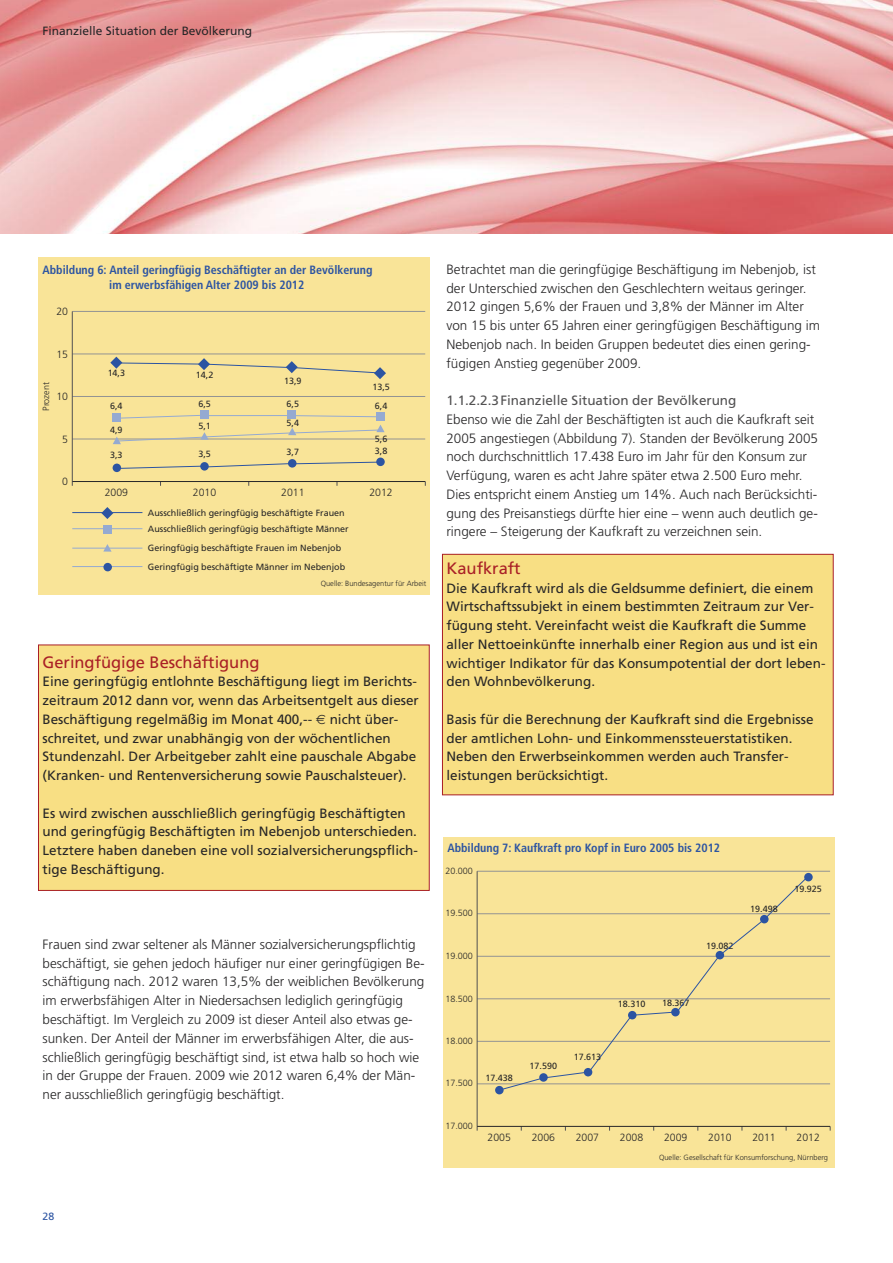
<style>
.page{position:relative;width:893px;height:1263px;background:#fff}
.page>*{position:absolute;margin:0;border:0;box-sizing:border-box;transform-origin:0 0}
.t1{font:16.5px "Frutiger";color:#a91f26}
.t2{font:300 13.5px/18.8px "Frutiger";color:#272627}
.t3{font:13.5px/18.8px "Frutiger";color:#272627}
.t4{font:13.5px "Frutiger";color:#525152}
.t5{font:700 condensed 12px/15.5px "Frutiger";color:#2c54a2;text-align:center}
.t6{font:12px "Frutiger";color:#272627}
.t7{font:300 10.5px "Frutiger";color:#272627}
.t8{font:10.5px "Frutiger";color:#2c54a2}
.t9{font:9px "Frutiger";color:#272627}
.t10{font:300 9px "Frutiger";color:#272627}
.t11{font:300 7.5px "Frutiger";color:#272627}
</style>
<div class="page">
<img style="left:0;top:0;width:893px;height:234px">
<div style="left:38px;top:257px;width:391px;height:337px;background:#f9e498"></div>
<hr style="left:72px;top:311px;width:353px;height:1px;background:#939393">
<hr style="left:72px;top:354px;width:353px;height:1px;background:#939393">
<hr style="left:72px;top:396px;width:353px;height:1px;background:#939393">
<hr style="left:72px;top:439px;width:353px;height:1px;background:#939393">
<hr style="left:72px;top:311px;width:1px;height:170px;background:#525152">
<hr style="left:72px;top:481px;width:353px;height:1px;background:#272627">
<div style="left:112px;top:414px;width:9px;height:8px;background:#95aad1"></div>
<div style="left:200px;top:411px;width:8px;height:8px;background:#95aad1"></div>
<div style="left:287px;top:411px;width:9px;height:8px;background:#95aad1"></div>
<div style="left:376px;top:412px;width:8px;height:9px;background:#95aad1"></div>
<hr style="left:72px;top:548px;width:70px;height:1px;background:#95aad1">
<svg style="left:101px;top:507px;width:12px;height:12px"></svg>
<hr style="left:72px;top:512px;width:70px;height:1px;background:#2c54a2">
<hr style="left:72px;top:566px;width:70px;height:1px;background:#95aad1">
<div style="left:103px;top:525px;width:9px;height:8px;background:#95aad1"></div>
<hr style="left:72px;top:528px;width:70px;height:1px;background:#95aad1">
<div style="left:103px;top:563px;width:9px;height:8px;background:#2c54a2;border-radius:50%"></div>
<svg style="left:103px;top:544px;width:9px;height:8px"></svg>
<div style="left:113px;top:464px;width:8px;height:8px;background:#2c54a2;border-radius:50%"></div>
<svg style="left:200px;top:462px;width:9px;height:9px"></svg>
<div style="left:376px;top:458px;width:9px;height:8px;background:#2c54a2;border-radius:50%"></div>
<svg style="left:121px;top:415px;width:79px;height:4px"></svg>
<hr style="left:206px;top:415px;width:86px;height:1px;background:#95aad1">
<svg style="left:296px;top:415px;width:80px;height:3px"></svg>
<svg style="left:113px;top:425px;width:272px;height:19px"></svg>
<svg style="left:116px;top:461px;width:265px;height:8px"></svg>
<svg style="left:110px;top:357px;width:276px;height:22px"></svg>
<div style="left:39px;top:645px;width:390px;height:245px;background:#f8df84"></div>
<div style="left:38px;top:645px;width:391px;height:246px;border:1px solid #a91f26"></div>
<div style="left:443px;top:838px;width:391px;height:330px;background:#f9e498"></div>
<hr style="left:477px;top:956px;width:353px;height:1px;background:#939393">
<hr style="left:477px;top:913px;width:353px;height:1px;background:#939393">
<hr style="left:477px;top:871px;width:353px;height:1px;background:#939393">
<hr style="left:477px;top:998px;width:353px;height:1px;background:#939393">
<hr style="left:477px;top:1041px;width:353px;height:1px;background:#939393">
<hr style="left:477px;top:1083px;width:353px;height:1px;background:#939393">
<hr style="left:477px;top:871px;width:1px;height:255px;background:#525152">
<hr style="left:477px;top:1126px;width:353px;height:1px;background:#272627">
<div style="left:495px;top:1086px;width:9px;height:8px;background:#2c54a2;border-radius:50%"></div>
<div style="left:804px;top:873px;width:9px;height:8px;background:#2c54a2;border-radius:50%"></div>
<svg style="left:499px;top:875px;width:310px;height:216px"></svg>
<div style="left:443px;top:554px;width:390px;height:241px;background:#f8df84"></div>
<div style="left:442px;top:554px;width:391px;height:241px;border:1px solid #a91f26"></div>
<p class="t6" style="left:43px;top:26px;width:211px">Finanzielle Situation der Bevölkerung</p>
<p class="t5" style="left:43px;top:263px;width:331px">Abbildung 6: Anteil geringfügig Beschäftigter an der Bevölkerung im erwerbsfähigen Alter 2009 bis 2012</p>
<p class="t7" style="left:56px;top:307px;width:13px">20</p>
<p class="t7" style="left:56px;top:350px;width:13px">15</p>
<p class="t7" style="left:56px;top:392px;width:13px">10</p>
<p class="t7" style="left:62px;top:435px;width:7px">5</p>
<p class="t7" style="left:62px;top:477px;width:7px">0</p>
<p class="t10" style="left:43px;top:411px;width:30px;rotate:-90deg">Prozent</p>
<p class="t9" style="left:108px;top:369px;width:19px">14,3</p>
<p class="t9" style="left:110px;top:402px;width:14px">6,4</p>
<p class="t9" style="left:110px;top:426px;width:14px">4,9</p>
<p class="t9" style="left:196px;top:371px;width:19px">14,2</p>
<p class="t9" style="left:284px;top:377px;width:19px">13,9</p>
<p class="t9" style="left:372px;top:383px;width:19px">13,5</p>
<p class="t9" style="left:198px;top:400px;width:14px">6,5</p>
<p class="t9" style="left:287px;top:400px;width:14px">6,5</p>
<p class="t9" style="left:375px;top:402px;width:14px">6,4</p>
<p class="t9" style="left:198px;top:422px;width:14px">5,1</p>
<p class="t9" style="left:287px;top:419px;width:14px">5,4</p>
<p class="t9" style="left:375px;top:435px;width:14px">5,6</p>
<p class="t9" style="left:110px;top:452px;width:14px">3,3</p>
<p class="t9" style="left:198px;top:450px;width:14px">3,5</p>
<p class="t9" style="left:287px;top:449px;width:14px">3,7</p>
<p class="t9" style="left:375px;top:447px;width:14px">3,8</p>
<p class="t7" style="left:105px;top:488px;width:25px">2009</p>
<p class="t7" style="left:193px;top:488px;width:25px">2010</p>
<p class="t7" style="left:281px;top:488px;width:25px">2011</p>
<p class="t7" style="left:369px;top:488px;width:25px">2012</p>
<p class="t9" style="left:148px;top:509px;width:198px">Ausschließlich geringfügig beschäftigte Frauen</p>
<p class="t9" style="left:148px;top:525px;width:202px">Ausschließlich geringfügig beschäftigte Männer</p>
<p class="t9" style="left:148px;top:544px;width:195px">Geringfügig beschäftigte Frauen im Nebenjob</p>
<p class="t9" style="left:148px;top:563px;width:199px">Geringfügig beschäftigte Männer im Nebenjob</p>
<p class="t11" style="left:321px;top:580px;width:107px">Quelle: Bundesagentur für Arbeit</p>
<p class="t1" style="left:43px;top:655px;width:218px">Geringfügige Beschäftigung</p>
<p class="t3" style="left:43px;top:673px;width:378px">Eine geringfügig entlohnte Beschäftigung liegt im Berichts&shy;zeitraum 2012 dann vor, wenn das Arbeitsentgelt aus dieser<br>Beschäftigung regelmäßig im Monat 400,--</p>
<p class="t3" style="left:43px;top:711px;width:375px;text-indent:287px">nicht über&shy;schreitet, und zwar unabhängig von der wöchentlichen Stundenzahl. Der Arbeitgeber zahlt eine pauschale Abgabe (Kranken- und Rentenversicherung sowie Pauschalsteuer).</p>
<p class="t3" style="left:43px;top:805px;width:377px">Es wird zwischen ausschließlich geringfügig Beschäftigten und geringfügig Beschäftigten im Nebenjob unterschieden.<br>Letztere haben daneben eine voll sozialversicherungspflich&shy;tige Beschäftigung.</p>
<p class="t2" style="left:43px;top:936px;width:384px">Frauen sind zwar seltener als Männer sozialversicherungspflichtig beschäftigt, sie gehen jedoch häufiger nur einer geringfügigen Be&shy;schäftigung nach. 2012 waren 13,5% der weiblichen Bevölkerung im erwerbsfähigen Alter in Niedersachsen lediglich geringfügig beschäftigt. Im Vergleich zu 2009 ist dieser Anteil also etwas ge&shy;sunken. Der Anteil der Männer im erwerbsfähigen Alter, die aus&shy;schließlich geringfügig beschäftigt sind, ist etwa halb so hoch wie in der Gruppe der Frauen. 2009 wie 2012 waren 6,4% der Män&shy;ner ausschließlich geringfügig beschäftigt.</p>
<p class="t2" style="left:446px;top:261px;width:375px">Betrachtet man die geringfügige Beschäftigung im Nebenjob, ist der Unterschied zwischen den Geschlechtern weitaus geringer.<br>2012 gingen 5,6% der Frauen und 3,8% der Männer im Alter von 15 bis unter 65 Jahren einer geringfügigen Beschäftigung im Nebenjob nach. In beiden Gruppen bedeutet dies einen gering&shy;fügigen Anstieg gegenüber 2009.</p>
<p class="t4" style="left:446px;top:395px;width:291px">1.1.2.2.3Finanzielle Situation der Bevölkerung</p>
<p class="t2" style="left:446px;top:411px;width:373px">Ebenso wie die Zahl der Beschäftigten ist auch die Kaufkraft seit 2005 angestiegen (Abbildung 7). Standen der Bevölkerung 2005 noch durchschnittlich 17.438 Euro im Jahr für den Konsum zur Verfügung, waren es acht Jahre später etwa 2.500 Euro mehr.<br>Dies entspricht einem Anstieg um 14%. Auch nach Berücksichti&shy;gung des Preisanstiegs dürfte hier eine – wenn auch deutlich ge&shy;ringere – Steigerung der Kaufkraft zu verzeichnen sein.</p>
<p class="t1" style="left:446px;top:561px;width:76px">Kaufkraft</p>
<p class="t3" style="left:446px;top:580px;width:381px">Die Kaufkraft wird als die Geldsumme definiert, die einem Wirtschaftssubjekt in einem bestimmten Zeitraum zur Ver&shy;fügung steht. Vereinfacht weist die Kaufkraft die Summe aller Nettoeinkünfte innerhalb einer Region aus und ist ein wichtiger Indikator für das Konsumpotential der dort leben&shy;den Wohnbevölkerung.</p>
<p class="t3" style="left:446px;top:711px;width:369px">Basis für die Berechnung der Kaufkraft sind die Ergebnisse der amtlichen Lohn- und Einkommenssteuerstatistiken.<br>Neben den Erwerbseinkommen werden auch Transfer&shy;leistungen berücksichtigt.</p>
<p class="t5" style="left:447px;top:841px;width:274px">Abbildung 7: Kaufkraft pro Kopf in Euro 2005 bis 2012</p>
<p class="t10" style="left:445px;top:867px;width:29px">20.000</p>
<p class="t10" style="left:445px;top:909px;width:29px">19.500</p>
<p class="t10" style="left:445px;top:952px;width:29px">19.000</p>
<p class="t9" style="left:706px;top:942px;width:29px">19.082</p>
<p class="t9" style="left:750px;top:905px;width:29px">19.498</p>
<p class="t9" style="left:794px;top:885px;width:29px">19.925</p>
<p class="t10" style="left:445px;top:996px;width:29px">18.500</p>
<p class="t10" style="left:445px;top:1037px;width:29px">18.000</p>
<p class="t10" style="left:445px;top:1079px;width:29px">17.500</p>
<p class="t10" style="left:445px;top:1122px;width:29px">17.000</p>
<p class="t9" style="left:618px;top:1001px;width:29px">18.310</p>
<p class="t9" style="left:662px;top:999px;width:29px">18.367</p>
<p class="t9" style="left:485px;top:1074px;width:29px">17.438</p>
<p class="t9" style="left:530px;top:1062px;width:29px">17.590</p>
<p class="t9" style="left:574px;top:1053px;width:29px">17.613</p>
<p class="t7" style="left:488px;top:1133px;width:25px">2005</p>
<p class="t7" style="left:532px;top:1133px;width:25px">2006</p>
<p class="t7" style="left:576px;top:1133px;width:25px">2007</p>
<p class="t7" style="left:620px;top:1133px;width:25px">2008</p>
<p class="t7" style="left:664px;top:1133px;width:25px">2009</p>
<p class="t7" style="left:708px;top:1133px;width:25px">2010</p>
<p class="t7" style="left:752px;top:1133px;width:25px">2011</p>
<p class="t7" style="left:796px;top:1133px;width:25px">2012</p>
<p class="t11" style="left:659px;top:1154px;width:171px">Quelle: Gesellschaft für Konsumforschung, Nürnberg</p>
<p class="t8" style="left:43px;top:1212px;width:13px">28</p>
</div>
